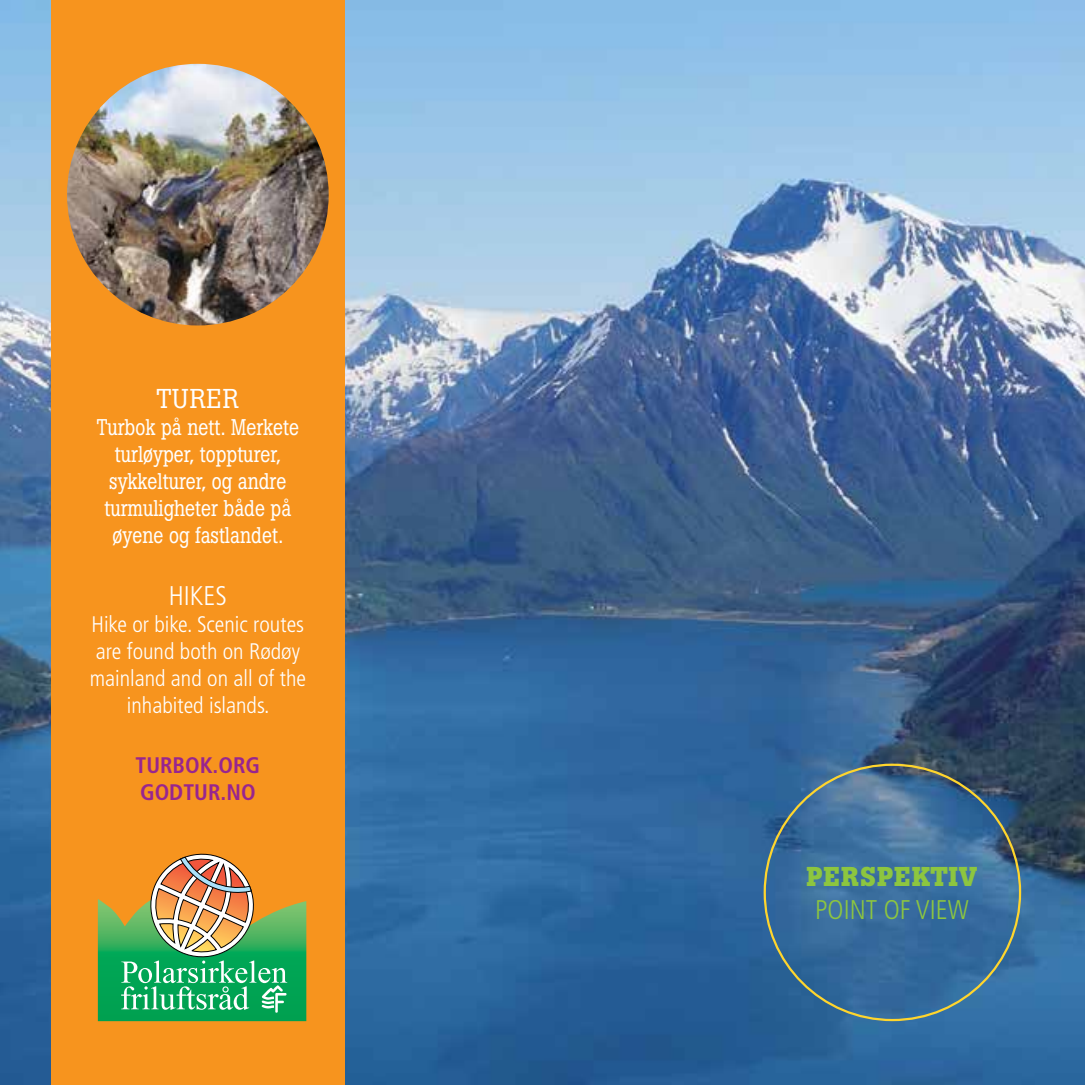
<style>
.page{position:relative;width:1085px;height:1085px;background:#fff}
.page>*{position:absolute;margin:0;border:0;box-sizing:border-box;transform-origin:0 0}
.t1{font:300 condensed 27px "Frutiger";color:#8dc63f}
.t2{font:700 27px "Boton BQ";letter-spacing:.02em;color:#8dc63f}
.t3{font:27px "Boton BQ";letter-spacing:.03em;color:#fff}
.t4{font:300 condensed 27px "Frutiger";color:#fff}
.t5{font:22.5px/27px "Boton BQ";color:#fff;text-align:center;scale:.85 1}
.t6{font:300 condensed 22.5px/27px "Frutiger";color:#fff;text-align:center}
.t7{font:700 condensed 22.5px/27px "Frutiger";color:#98258f}
</style>
<div class="page">
<img style="left:0;top:0;width:1084px;height:1084px">
<div style="left:51px;top:0;width:293px;height:1084px;background:#f7941e"></div>
<img style="left:67px;top:64px;width:261px;height:261px;border-radius:131px">
<svg style="left:98px;top:853px;width:208px;height:167px"></svg>
<p class="t3" style="left:156px;top:382px;width:84px">TURER</p>
<p class="t5" style="left:97px;top:413px;width:239px">Turbok på nett. Merkete turløyper, toppturer, sykkelturer, og andre turmuligheter både på øyene og fastlandet.</p>
<p class="t4" style="left:169px;top:580px;width:59px">HIKES</p>
<p class="t6" style="left:90px;top:611px;width:218px">Hike or bike. Scenic routes are found both on Rødøy mainland and on all of the inhabited islands.</p>
<p class="t7" style="left:135px;top:751px;width:126px">TURBOK.ORG<br>GODTUR.NO</p>
<p class="t2" style="left:806px;top:860px;width:172px">PERSPEKTIV</p>
<p class="t1" style="left:815px;top:893px;width:155px">POINT OF VIEW</p>
</div>
